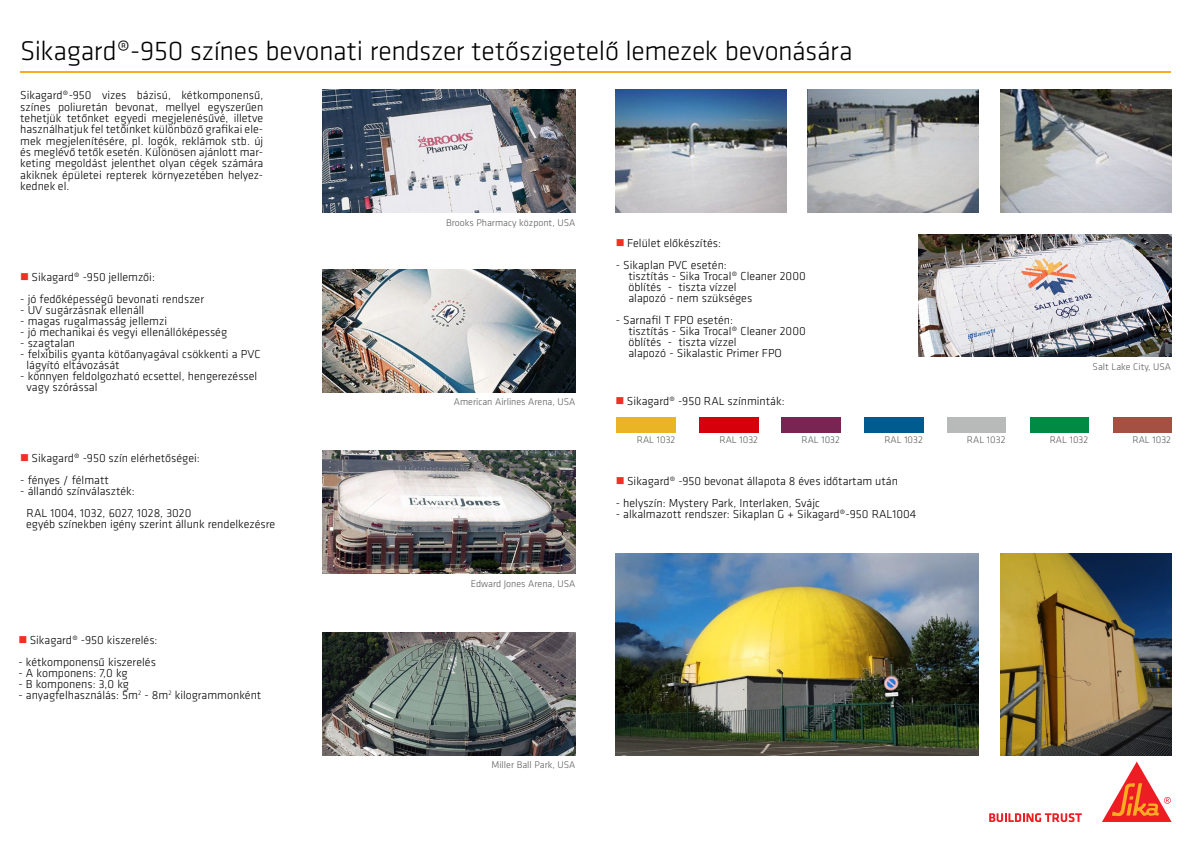
<style>
.page{position:relative;width:1191px;height:842px;background:#fff}
.page>*{position:absolute;margin:0;border:0;box-sizing:border-box;transform-origin:0 0}
.t1{font:300 28px "Klavika";letter-spacing:-.015em;color:#000}
.t2{font:300 12px/11.3px "Klavika";color:#000}
.t3{font:300 10px "Klavika";color:#58595b}
</style>
<div class="page">
<svg style="left:989px;top:813px;width:92px;height:9px"></svg>
<svg style="left:1102px;top:761px;width:69px;height:61px"></svg>
<img style="left:322px;top:90px;width:253px;height:123px">
<img style="left:322px;top:269px;width:253px;height:123px">
<img style="left:322px;top:451px;width:253px;height:123px">
<img style="left:322px;top:632px;width:253px;height:123px">
<img style="left:616px;top:553px;width:362px;height:202px">
<img style="left:1000px;top:553px;width:171px;height:202px">
<img style="left:918px;top:234px;width:253px;height:123px">
<img style="left:616px;top:90px;width:170px;height:123px">
<img style="left:1000px;top:90px;width:171px;height:123px">
<img style="left:808px;top:90px;width:170px;height:123px">
<div style="left:11px;top:62px;width:1168px;height:11px;background:#fbac23;opacity:.5"></div>
<img style="left:617px;top:418px;width:58px;height:14px">
<img style="left:700px;top:418px;width:58px;height:14px">
<img style="left:782px;top:418px;width:58px;height:14px">
<img style="left:865px;top:418px;width:58px;height:14px">
<img style="left:1030px;top:418px;width:58px;height:14px">
<img style="left:1113px;top:418px;width:58px;height:14px">
<h1 class="t1" style="left:20px;top:34px;width:834px">Sikagard®-950 színes bevonati rendszer tetőszigetelő lemezek bevonására</h1>
<p class="t2" style="left:20px;top:89px;width:244px;text-align:justify">Sikagard®-950 vizes bázisú, kétkomponensű, színes poliuretán bevonat, mellyel egyszerűen tehetjük tetőnket egyedi megjelenésűvé, illetve használhatjuk fel tetőinket különböző grafikai ele&shy;mek megjelenítésére, pl. logók, reklámok stb. új és meglévő tetők esetén. Különösen ajánlott mar&shy;keting megoldást jelenthet olyan cégek számára akiknek épületei repterek környezetében helyez&shy;kednek el.</p>
<p class="t2" style="left:32px;top:271px;width:125px">Sikagard® -950 jellemzői:</p>
<p class="t2" style="left:20px;top:293px;width:185px">- jó fedőképességű bevonati rendszer</p>
<p class="t2" style="left:20px;top:304px;width:126px">- UV sugárzásnak ellenáll</p>
<p class="t2" style="left:20px;top:315px;width:148px">- magas rugalmasság jellemzi</p>
<p class="t2" style="left:20px;top:326px;width:208px">- jó mechanikai és vegyi ellenállóképesség</p>
<p class="t2" style="left:20px;top:337px;width:56px">- szagtalan</p>
<p class="t2" style="left:27px;top:348px;width:235px;line-height:11px;text-indent:-6px">- felxibilis gyanta kötőanyagával csökkenti a PVC lágyító eltávozását</p>
<p class="t2" style="left:27px;top:370px;width:232px;line-height:11px;text-indent:-6px">- könnyen feldolgozható ecsettel, hengerezéssel vagy szórással</p>
<p class="t2" style="left:32px;top:452px;width:170px">Sikagard® -950 szín elérhetőségei:</p>
<p class="t2" style="left:20px;top:474px;width:90px">- fényes / félmatt</p>
<p class="t2" style="left:27px;top:480px;width:166px;line-height:22px;text-indent:-6px">- állandó színválaszték:<br>RAL 1004, 1032, 6027, 1028, 3020</p>
<p class="t2" style="left:26px;top:518px;width:251px">egyéb színekben igény szerint állunk rendelkezésre</p>
<p class="t2" style="left:30px;top:634px;width:129px">Sikagard® -950 kiszerelés:</p>
<p class="t2" style="left:18px;top:656px;width:139px">- kétkomponensű kiszerelés</p>
<p class="t2" style="left:18px;top:667px;width:111px">- A komponens: 7,0 kg</p>
<p class="t2" style="left:18px;top:678px;width:112px">- B komponens: 3,0 kg</p>
<p class="t2" style="left:18px;top:689px;width:244px">- anyagfelhasználás: 5m<sup>2</sup> - 8m<sup>2</sup> kilogrammonként</p>
<p class="t3" style="left:446px;top:216px;width:131px">brooks Pharmacy központ, USA</p>
<p class="t3" style="left:454px;top:396px;width:123px">American Airlines Arena, USA</p>
<p class="t3" style="left:471px;top:577px;width:106px">Edward Jones Arena, USA</p>
<p class="t2" style="left:627px;top:237px;width:95px">Felület előkészítés:</p>
<p class="t2" style="left:628px;top:259px;width:179px;line-height:11px;text-indent:-13px">- Sikaplan PVC esetén:<br>tisztítás - Sika Trocal® Cleaner 2000 öblítés - tiszta vízzel<br>alapozó - nem szükséges</p>
<p class="t2" style="left:628px;top:314px;width:179px;line-height:11px;text-indent:-13px">- Sarnafil T FPO esetén:<br>tisztítás - Sika Trocal® Cleaner 2000 öblítés - tiszta vízzel<br>alapozó - Sikalastic Primer FPO</p>
<p class="t2" style="left:627px;top:396px;width:159px">Sikagard® -950 RAL színminták:</p>
<p class="t3" style="left:1092px;top:361px;width:80px">Salt Lake City, USA</p>
<p class="t3" style="left:637px;top:433px;width:40px">ral 1032</p>
<p class="t3" style="left:719px;top:433px;width:40px">ral 1032</p>
<p class="t3" style="left:801px;top:433px;width:40px">ral 1032</p>
<p class="t3" style="left:884px;top:433px;width:40px">ral 1032</p>
<p class="t3" style="left:967px;top:433px;width:40px">ral 1032</p>
<p class="t3" style="left:1049px;top:433px;width:40px">ral 1032</p>
<p class="t3" style="left:1132px;top:433px;width:40px">ral 1032</p>
<p class="t2" style="left:627px;top:475px;width:272px">Sikagard® -950 bevonat állapota 8 éves időtartam után</p>
<p class="t2" style="left:616px;top:497px;width:206px">- helyszín: Mystery Park, Interlaken, Svájc</p>
<p class="t2" style="left:616px;top:508px;width:302px">- alkalmazott rendszer: Sikaplan G + Sikagard®-950 RAL1004</p>
<p class="t3" style="left:491px;top:759px;width:85px">Miller Ball Park, USA</p>
</div>
